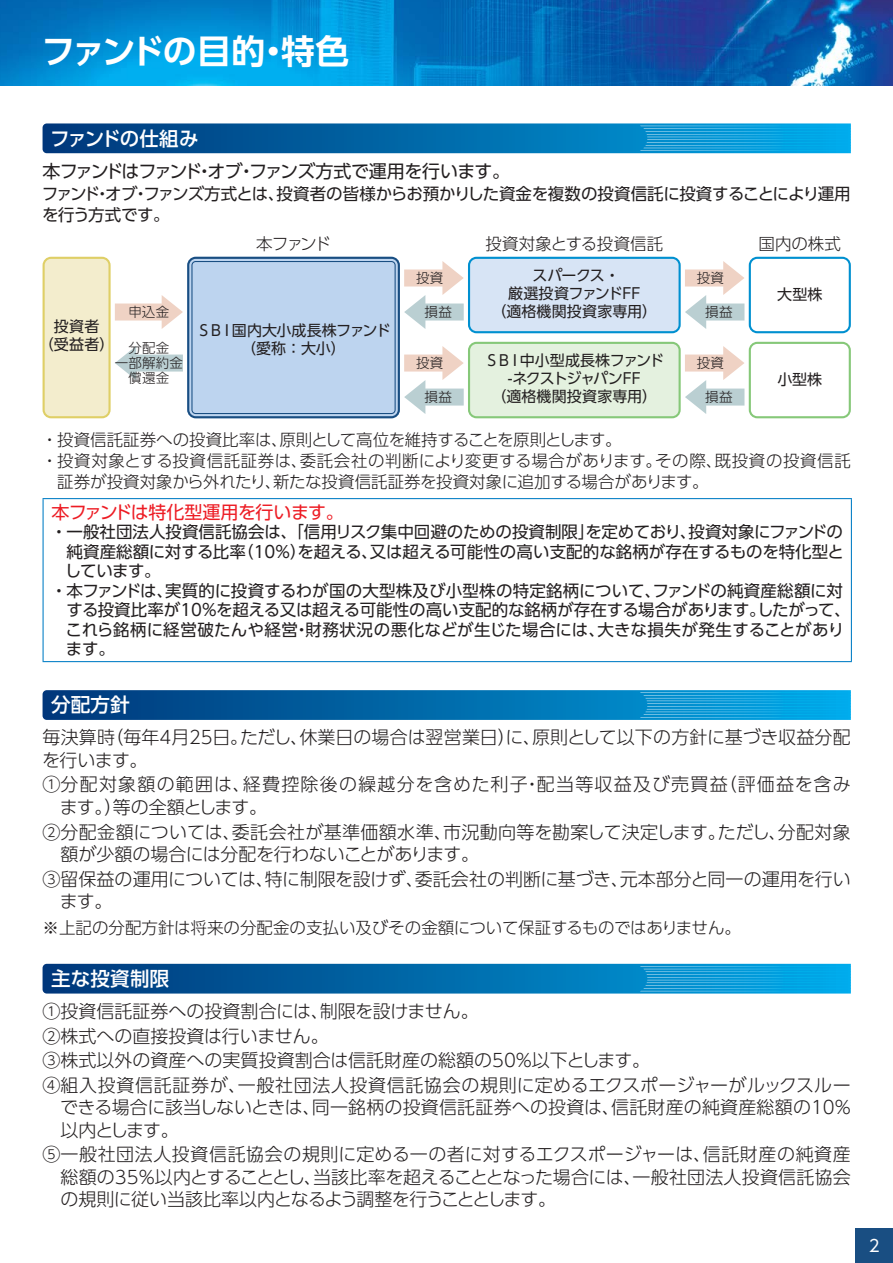
<style>
.page{position:relative;width:893px;height:1263px;background:#fff}
.page>*{position:absolute;margin:0;border:0;box-sizing:border-box;transform-origin:0 0}
.t1{font:33.75px "UD Shin Go Pro De Bold 90 pv RKSJ H";letter-spacing:-.04em;color:#fff}
.t2{font:19.5px "UD Shin Go Pro Medium 90 pv RKSJ H";letter-spacing:.015em;color:#fff}
.t3{font:19.5px "UD Shin Go Pro Medium 90 pv RKSJ H";letter-spacing:-.045em;color:#fff}
.t4{font:18px/22.5px "UD Shin Go Pro Light 90 pv RKSJ H";color:#231f20}
.t5{font:18px/22.5px "UD Shin Go Pro Light 90 pv RKSJ H";letter-spacing:.07em;color:#231f20}
.t6{font:18px "UD Shin Go Pro Regular 90 pv RKSJ H";letter-spacing:-.045em;color:#231f20}
.t7{font:18px "UD Shin Go Pro Regular 90 pv RKSJ H";letter-spacing:-.025em;color:#ed1c24}
.t8{font:16.5px "UD Shin Go Pro Regular 90 pv RKSJ H";color:#231f20}
.t9{font:16.5px "UD Shin Go Pro Light 90 pv RKSJ H";color:#231f20}
.t10{font:16.5px/21px "UD Shin Go Pro Regular 90 pv RKSJ H";letter-spacing:-.025em;color:#231f20}
.t11{font:16.5px "UD Shin Go Pro Light 90 pv RKSJ H";letter-spacing:.035em;color:#231f20}
.t12{font:16.5px "UD Shin Go Pro Regular 90 pv RKSJ H";color:#fff}
.t13{font:15px/18px "UD Shin Go Pro Regular 90 pv RKSJ H";letter-spacing:-.015em;color:#231f20;text-align:center}
.t14{font:13.5px/15px "UD Shin Go Pro Light 90 pv RKSJ H";letter-spacing:.02em;color:#231f20;text-align:center}
</style>
<div class="page">
<svg style="left:43px;top:123px;width:807px;height:30px;background:#0872b0"></svg>
<svg style="left:43px;top:257px;width:807px;height:161px"></svg>
<hr style="left:43px;top:498px;width:808px;height:1px;background:#007dc5">
<hr style="left:43px;top:499px;width:1px;height:162px;background:#007dc5">
<hr style="left:850px;top:499px;width:1px;height:162px;background:#007dc5">
<hr style="left:43px;top:661px;width:808px;height:1px;background:#007dc5">
<svg style="left:43px;top:690px;width:807px;height:30px;background:#0671b0"></svg>
<svg style="left:43px;top:964px;width:807px;height:30px;background:#0772b0"></svg>
<div style="left:855px;top:1228px;width:37px;height:35px;background:#194e82"></div>
<img style="left:0;top:0;width:892px;height:85px">
<h1 class="t1" style="left:41px;top:39px;width:309px">ファンドの目的・特色</h1>
<p class="t3" style="left:50px;top:131px;width:150px">ファンドの仕組み</p>
<p class="t6" style="left:43px;top:164px;width:469px">本ファンドはファンド・オブ・ファンズ方式で運用を行います。</p>
<p class="t10" style="left:42px;top:185px;width:810px">ファンド・オブ・ファンズ方式とは、投資者の皆様からお預かりした資金を複数の投資信託に投資することにより運用を行う方式です。</p>
<p class="t9" style="left:256px;top:238px;width:76px">本ファンド</p>
<p class="t13" style="left:39px;top:320px;width:77px">投資者<br>（受益者）</p>
<p class="t14" style="left:129px;top:306px;width:42px">申込金</p>
<p class="t14" style="left:115px;top:342px;width:69px">分配金<br>一部解約金償還金</p>
<p class="t13" style="left:196px;top:324px;width:196px">ＳＢＩ国内大小成長株ファンド（愛称：大小）</p>
<p class="t14" style="left:416px;top:272px;width:29px">投資</p>
<p class="t14" style="left:424px;top:306px;width:29px">損益</p>
<p class="t14" style="left:416px;top:357px;width:29px">投資</p>
<p class="t14" style="left:424px;top:391px;width:29px">損益</p>
<p class="t9" style="left:485px;top:238px;width:179px">投資対象とする投資信託</p>
<p class="t9" style="left:758px;top:238px;width:84px">国内の株式</p>
<p class="t13" style="left:491px;top:268px;width:167px">スパークス・<br>厳選投資ファンドFF<br>（適格機関投資家専用）</p>
<p class="t13" style="left:484px;top:353px;width:181px">ＳＢＩ中小型成長株ファンド-ネクストジャパンFF<br>（適格機関投資家専用）</p>
<p class="t14" style="left:696px;top:272px;width:29px">投資</p>
<p class="t14" style="left:705px;top:306px;width:29px">損益</p>
<p class="t14" style="left:696px;top:357px;width:29px">投資</p>
<p class="t14" style="left:705px;top:391px;width:29px">損益</p>
<p class="t13" style="left:777px;top:287px;width:47px">大型株</p>
<p class="t13" style="left:777px;top:372px;width:46px">小型株</p>
<p class="t9" style="left:42px;top:433px;width:581px">・ 投資信託証券への投資比率は、原則として高位を維持することを原則とします。</p>
<p class="t11" style="left:42px;top:454px;width:810px">・ 投資対象とする投資信託証券は、委託会社の判断により変更する場合があります。その際、既投資の投資信託</p>
<p class="t9" style="left:57px;top:475px;width:653px">証券が投資対象から外れたり、新たな投資信託証券を投資対象に追加する場合があります。</p>
<p class="t7" style="left:52px;top:505px;width:294px">本ファンドは特化型運用を行います。</p>
<p class="t8" style="left:51px;top:526px;width:793px">・ 一般社団法人投資信託協会は、「信用リスク集中回避のための投資制限」を定めており、投資対象にファンドの</p>
<p class="t8" style="left:67px;top:545px;width:778px">純資産総額に対する比率（10％）を超える、又は超える可能性の高い支配的な銘柄が存在するものを特化型と</p>
<p class="t8" style="left:65px;top:565px;width:97px">しています。</p>
<p class="t8" style="left:51px;top:584px;width:793px">・ 本ファンドは、実質的に投資するわが国の大型株及び小型株の特定銘柄について、ファンドの純資産総額に対</p>
<p class="t8" style="left:66px;top:604px;width:786px">する投資比率が10％を超える又は超える可能性の高い支配的な銘柄が存在する場合があります。したがって、</p>
<p class="t8" style="left:66px;top:623px;width:780px">これら銘柄に経営破たんや経営・財務状況の悪化などが生じた場合には、大きな損失が発生することがあり</p>
<p class="t8" style="left:66px;top:643px;width:51px">ます。</p>
<p class="t2" style="left:51px;top:698px;width:80px">分配方針</p>
<p class="t4" style="left:42px;top:729px;width:810px">毎決算時（毎年4月25日。ただし、休業日の場合は翌営業日）に、原則として以下の方針に基づき収益分配を行います。</p>
<p class="t5" style="left:60px;top:776px;width:792px;text-indent:-17px">① 分配対象額の範囲は、経費控除後の繰越分を含めた利子・配当等収益及び売買益（評価益を含みます。）等の全額とします。</p>
<p class="t4" style="left:61px;top:823px;width:791px;text-indent:-18px">② 分配金額については、委託会社が基準価額水準、市況動向等を勘案して決定します。ただし、分配対象額が少額の場合には分配を行わないことがあります。</p>
<p class="t4" style="left:60px;top:870px;width:792px;text-indent:-17px">③ 留保益の運用については、特に制限を設けず、委託会社の判断に基づき、元本部分と同一の運用を行います。</p>
<p class="t9" style="left:43px;top:921px;width:700px">※上記の分配方針は将来の分配金の支払い及びその金額について保証するものではありません。</p>
<p class="t2" style="left:51px;top:971px;width:120px">主な投資制限</p>
<p class="t4" style="left:43px;top:1001px;width:809px;line-height:24.6px">① 投資信託証券への投資割合には、制限を設けません。<br>② 株式への直接投資は行いません。<br>③ 株式以外の資産への実質投資割合は信託財産の総額の50％以下とします。<br>④ 組入投資信託証券が、一般社団法人投資信託協会の規則に定めるエクスポージャーがルックスルー</p>
<p class="t4" style="left:60px;top:1099px;width:793px">できる場合に該当しないときは、同一銘柄の投資信託証券への投資は、信託財産の純資産総額の10％以内とします。</p>
<p class="t4" style="left:61px;top:1146px;width:791px;text-align:justify;text-indent:-18px">⑤ 一般社団法人投資信託協会の規則に定める一の者に対するエクスポージャーは、信託財産の純資産総額の35％以内とすることとし、当該比率を超えることとなった場合には、一般社団法人投資信託協会の規則に従い当該比率以内となるよう調整を行うこととします。</p>
<p class="t12" style="left:868px;top:1239px;width:12px">2</p>
</div>
